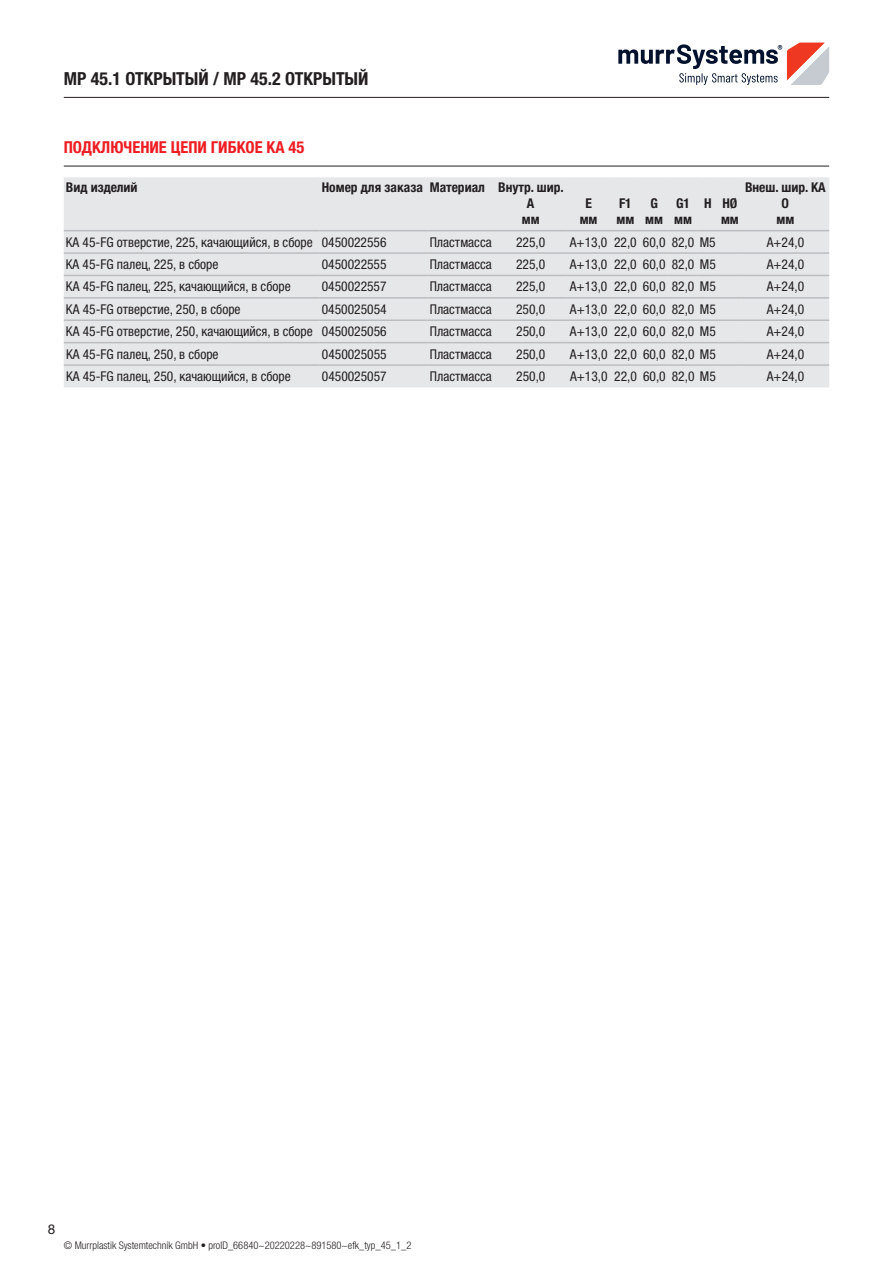
<style>
.page{position:relative;width:893px;height:1263px;background:#fff}
.page>*{position:absolute;margin:0;border:0;box-sizing:border-box;transform-origin:0 0}
.t1{font:700 condensed 18px "Helvetica Neue LTW1 G";color:#231f20}
.t2{font:700 condensed 16.5px "Helvetica Neue LTW1 G";color:#ee1d23}
.t3{font:condensed 13.5px "Helvetica Neue LTW1 G";color:#231f20}
.t4{font:700 condensed 13.5px/16.2px "Helvetica Neue LTW1 G";color:#231f20;text-align:center}
.t5{font:13.5px "Helvetica Neue LTW1 G";color:#231f20}
.t6{font:300 condensed 10.5px "Helvetica Neue LTW1 G";color:#231f20}
</style>
<div class="page">
<svg style="left:618px;top:43px;width:211px;height:42px"></svg>
<hr style="left:64px;top:97px;width:765px;height:1px;background:#231f20">
<hr style="left:64px;top:166px;width:765px;height:1px;background:#231f20">
<div style="left:64px;top:177px;width:765px;height:210px;background:#e6e7e9"></div>
<hr style="left:64px;top:230px;width:256px;height:1px;background:#bcbdc0">
<hr style="left:320px;top:230px;width:108px;height:1px;background:#bcbdc0">
<hr style="left:428px;top:230px;width:67px;height:1px;background:#bcbdc0">
<hr style="left:495px;top:230px;width:71px;height:1px;background:#bcbdc0">
<hr style="left:566px;top:230px;width:45px;height:1px;background:#bcbdc0">
<svg style="left:611px;top:230px;width:131px;height:1px"></svg>
<hr style="left:742px;top:230px;width:87px;height:1px;background:#bcbdc0">
<hr style="left:64px;top:252px;width:256px;height:2px;background:#bcbdc0">
<hr style="left:320px;top:252px;width:108px;height:2px;background:#bcbdc0">
<hr style="left:428px;top:252px;width:67px;height:2px;background:#bcbdc0">
<hr style="left:495px;top:252px;width:71px;height:2px;background:#bcbdc0">
<hr style="left:566px;top:252px;width:45px;height:2px;background:#bcbdc0">
<hr style="left:611px;top:252px;width:29px;height:2px;background:#bcbdc0">
<hr style="left:640px;top:252px;width:29px;height:2px;background:#bcbdc0">
<hr style="left:669px;top:252px;width:28px;height:2px;background:#bcbdc0">
<hr style="left:697px;top:252px;width:21px;height:2px;background:#bcbdc0">
<hr style="left:718px;top:252px;width:24px;height:2px;background:#bcbdc0">
<hr style="left:742px;top:252px;width:87px;height:2px;background:#bcbdc0">
<hr style="left:64px;top:275px;width:256px;height:1px;background:#bcbdc0">
<hr style="left:320px;top:275px;width:108px;height:1px;background:#bcbdc0">
<hr style="left:428px;top:275px;width:67px;height:1px;background:#bcbdc0">
<hr style="left:495px;top:275px;width:71px;height:1px;background:#bcbdc0">
<hr style="left:566px;top:275px;width:45px;height:1px;background:#bcbdc0">
<svg style="left:611px;top:275px;width:131px;height:1px"></svg>
<hr style="left:742px;top:275px;width:87px;height:1px;background:#bcbdc0">
<hr style="left:64px;top:297px;width:256px;height:2px;background:#bcbdc0">
<hr style="left:320px;top:297px;width:108px;height:2px;background:#bcbdc0">
<hr style="left:428px;top:297px;width:67px;height:2px;background:#bcbdc0">
<hr style="left:495px;top:297px;width:71px;height:2px;background:#bcbdc0">
<hr style="left:566px;top:297px;width:45px;height:2px;background:#bcbdc0">
<hr style="left:611px;top:297px;width:29px;height:2px;background:#bcbdc0">
<hr style="left:640px;top:297px;width:29px;height:2px;background:#bcbdc0">
<hr style="left:669px;top:297px;width:28px;height:2px;background:#bcbdc0">
<hr style="left:697px;top:297px;width:21px;height:2px;background:#bcbdc0">
<hr style="left:718px;top:297px;width:24px;height:2px;background:#bcbdc0">
<hr style="left:742px;top:297px;width:87px;height:2px;background:#bcbdc0">
<hr style="left:64px;top:319px;width:256px;height:2px;background:#bcbdc0">
<hr style="left:320px;top:319px;width:108px;height:2px;background:#bcbdc0">
<hr style="left:428px;top:319px;width:67px;height:2px;background:#bcbdc0">
<hr style="left:495px;top:319px;width:71px;height:2px;background:#bcbdc0">
<hr style="left:566px;top:319px;width:45px;height:2px;background:#bcbdc0">
<hr style="left:611px;top:319px;width:29px;height:2px;background:#bcbdc0">
<hr style="left:640px;top:319px;width:29px;height:2px;background:#bcbdc0">
<hr style="left:669px;top:319px;width:28px;height:2px;background:#bcbdc0">
<hr style="left:697px;top:319px;width:21px;height:2px;background:#bcbdc0">
<hr style="left:718px;top:319px;width:24px;height:2px;background:#bcbdc0">
<hr style="left:742px;top:319px;width:87px;height:2px;background:#bcbdc0">
<hr style="left:64px;top:342px;width:256px;height:1px;background:#bcbdc0">
<hr style="left:320px;top:342px;width:108px;height:1px;background:#bcbdc0">
<hr style="left:428px;top:342px;width:67px;height:1px;background:#bcbdc0">
<hr style="left:495px;top:342px;width:71px;height:1px;background:#bcbdc0">
<hr style="left:566px;top:342px;width:45px;height:1px;background:#bcbdc0">
<svg style="left:611px;top:342px;width:131px;height:1px"></svg>
<hr style="left:742px;top:342px;width:87px;height:1px;background:#bcbdc0">
<hr style="left:64px;top:364px;width:256px;height:2px;background:#bcbdc0">
<hr style="left:320px;top:364px;width:108px;height:2px;background:#bcbdc0">
<hr style="left:428px;top:364px;width:67px;height:2px;background:#bcbdc0">
<hr style="left:495px;top:364px;width:71px;height:2px;background:#bcbdc0">
<hr style="left:566px;top:364px;width:45px;height:2px;background:#bcbdc0">
<hr style="left:611px;top:364px;width:29px;height:2px;background:#bcbdc0">
<hr style="left:640px;top:364px;width:29px;height:2px;background:#bcbdc0">
<hr style="left:669px;top:364px;width:28px;height:2px;background:#bcbdc0">
<hr style="left:697px;top:364px;width:21px;height:2px;background:#bcbdc0">
<hr style="left:718px;top:364px;width:24px;height:2px;background:#bcbdc0">
<hr style="left:742px;top:364px;width:87px;height:2px;background:#bcbdc0">
<h1 class="t1" style="left:64px;top:68px;width:306px">MP 45.1 ОТКРЫТЫЙ / MP 45.2 ОТКРЫТЫЙ</h1>
<p class="t2" style="left:64px;top:137px;width:242px">ПОДКЛЮЧЕНИЕ ЦЕПИ ГИБКОЕ KA 45</p>
<p class="t4" style="left:66px;top:179px;width:73px">Вид изделий</p>
<p class="t4" style="left:322px;top:179px;width:243px">Номер для заказа Материал Внутр. шир.</p>
<p class="t4" style="left:527px;top:195px;width:9px">A</p>
<p class="t4" style="left:522px;top:211px;width:19px">мм</p>
<p class="t4" style="left:745px;top:179px;width:82px">Внеш. шир. KA<br>O<br>мм</p>
<p class="t4" style="left:580px;top:195px;width:19px">E мм</p>
<p class="t4" style="left:616px;top:195px;width:19px;text-align:left">F1 мм</p>
<p class="t4" style="left:645px;top:195px;width:19px">G мм</p>
<p class="t4" style="left:674px;top:195px;width:19px;text-align:left">G1 мм</p>
<p class="t4" style="left:704px;top:195px;width:36px;text-align:right">H HØ мм</p>
<p class="t3" style="left:66px;top:234px;width:322px">KA 45-FG отверстие, 225, качающийся, в сборе 0450022556</p>
<p class="t3" style="left:430px;top:234px;width:64px">Пластмасса</p>
<p class="t3" style="left:516px;top:234px;width:31px">225,0</p>
<p class="t3" style="left:570px;top:234px;width:147px">A+13,0 22,0 60,0 82,0 M5</p>
<p class="t3" style="left:767px;top:234px;width:39px">A+24,0</p>
<p class="t3" style="left:66px;top:256px;width:154px">KA 45-FG палец, 225, в сборе</p>
<p class="t3" style="left:322px;top:256px;width:66px">0450022555</p>
<p class="t3" style="left:430px;top:256px;width:64px">Пластмасса</p>
<p class="t3" style="left:516px;top:256px;width:31px">225,0</p>
<p class="t3" style="left:570px;top:256px;width:147px">A+13,0 22,0 60,0 82,0 M5</p>
<p class="t3" style="left:767px;top:256px;width:39px">A+24,0</p>
<p class="t3" style="left:66px;top:279px;width:226px">KA 45-FG палец, 225, качающийся, в сборе</p>
<p class="t3" style="left:322px;top:279px;width:66px">0450022557</p>
<p class="t3" style="left:430px;top:279px;width:64px">Пластмасса</p>
<p class="t3" style="left:516px;top:279px;width:31px">225,0</p>
<p class="t3" style="left:570px;top:279px;width:147px">A+13,0 22,0 60,0 82,0 M5</p>
<p class="t3" style="left:767px;top:279px;width:39px">A+24,0</p>
<p class="t3" style="left:66px;top:301px;width:176px">KA 45-FG отверстие, 250, в сборе</p>
<p class="t3" style="left:322px;top:301px;width:66px">0450025054</p>
<p class="t3" style="left:430px;top:301px;width:64px">Пластмасса</p>
<p class="t3" style="left:516px;top:301px;width:31px">250,0</p>
<p class="t3" style="left:570px;top:301px;width:147px">A+13,0 22,0 60,0 82,0 M5</p>
<p class="t3" style="left:767px;top:301px;width:39px">A+24,0</p>
<p class="t3" style="left:66px;top:324px;width:322px">KA 45-FG отверстие, 250, качающийся, в сборе 0450025056</p>
<p class="t3" style="left:430px;top:324px;width:64px">Пластмасса</p>
<p class="t3" style="left:516px;top:324px;width:31px">250,0</p>
<p class="t3" style="left:570px;top:324px;width:147px">A+13,0 22,0 60,0 82,0 M5</p>
<p class="t3" style="left:767px;top:324px;width:39px">A+24,0</p>
<p class="t3" style="left:66px;top:346px;width:154px">KA 45-FG палец, 250, в сборе</p>
<p class="t3" style="left:322px;top:346px;width:66px">0450025055</p>
<p class="t3" style="left:430px;top:346px;width:64px">Пластмасса</p>
<p class="t3" style="left:516px;top:346px;width:31px">250,0</p>
<p class="t3" style="left:570px;top:346px;width:147px">A+13,0 22,0 60,0 82,0 M5</p>
<p class="t3" style="left:767px;top:346px;width:39px">A+24,0</p>
<p class="t3" style="left:66px;top:368px;width:226px">KA 45-FG палец, 250, качающийся, в сборе</p>
<p class="t3" style="left:322px;top:368px;width:66px">0450025057</p>
<p class="t3" style="left:430px;top:368px;width:64px">Пластмасса</p>
<p class="t3" style="left:516px;top:368px;width:31px">250,0</p>
<p class="t3" style="left:570px;top:368px;width:147px">A+13,0 22,0 60,0 82,0 M5</p>
<p class="t3" style="left:767px;top:368px;width:39px">A+24,0</p>
<p class="t5" style="left:48px;top:1221px;width:9px">8</p>
<p class="t6" style="left:64px;top:1239px;width:349px">© Murrplastik Systemtechnik GmbH • proID_66840~20220228~891580~efk_typ_45_1_2</p>
</div>
